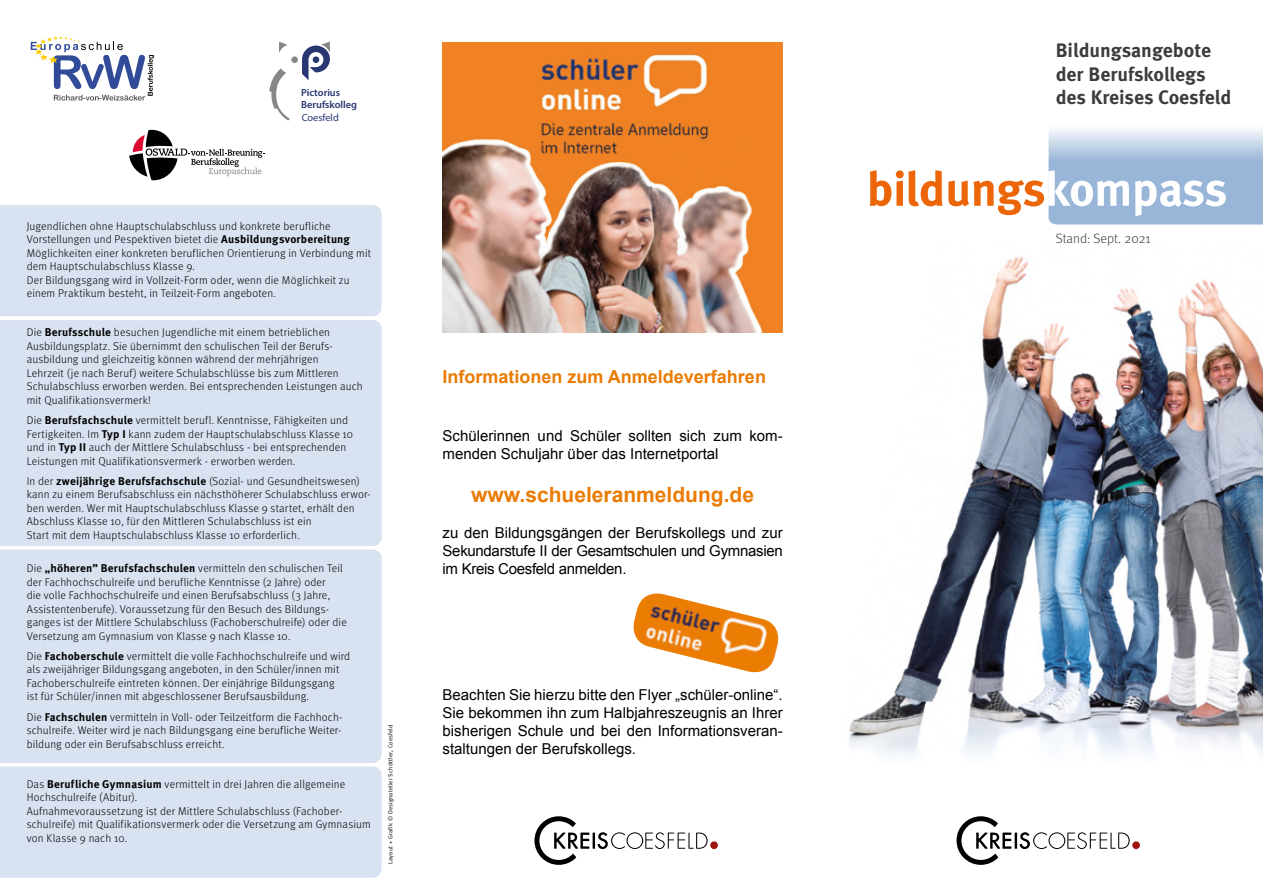
<style>
.page{position:relative;width:1263px;height:893px;background:#fff}
.page>*{position:absolute;margin:0;border:0;box-sizing:border-box;transform-origin:0 0}
.t1{font:700 21px "Arial";color:#ea7b03}
.t2{font:700 19.5px/23.4px "Meta OT";color:#3c3c3b}
.t3{font:700 18px "Arial";color:#ea7b03}
.t4{font:15px/18px "Arial";color:#000;text-align:justify}
.t5{font:300 13.5px "Meta OT";color:#3c3c3b}
.t6{font:300 11.25px/13.5px "Meta OT";letter-spacing:.015em;color:#000}
.t7{font:600 10.35px/12.5px "Myriad Pro";color:#293771}
.t8{font:10.35px "Myriad Pro";color:#293771}
.t9{font:6px "Meta OT Norm";letter-spacing:.025em;color:#000}
.s1{font-weight:700}
</style>
<div class="page">
<div style="left:0;top:550px;width:382px;height:213px;background:#d9e2f1"></div>
<div style="left:0;top:766px;width:382px;height:112px;background:#d9e2f1"></div>
<div style="left:0;top:320px;width:382px;height:226px;background:#d9e2f1"></div>
<div style="left:0;top:205px;width:382px;height:111px;background:#d9e2f1"></div>
<img style="left:849px;top:256px;width:414px;height:499px">
<img style="left:443px;top:43px;width:340px;height:289px">
<img style="left:634px;top:593px;width:23px;height:34px">
<svg style="left:870px;top:129px;width:393px;height:96px"></svg>
<svg style="left:956px;top:816px;width:174px;height:49px"></svg>
<div style="left:1132px;top:841px;width:8px;height:8px;background:#9e1510;border-radius:50%"></div>
<svg style="left:534px;top:816px;width:174px;height:49px"></svg>
<div style="left:710px;top:841px;width:8px;height:8px;background:#9e1510;border-radius:50%"></div>
<svg style="left:129px;top:130px;width:136px;height:50px"></svg>
<div style="left:291px;top:56px;width:7px;height:7px;background:#878787;border-radius:50%"></div>
<svg style="left:302px;top:42px;width:28px;height:38px"></svg>
<svg style="left:279px;top:42px;width:9px;height:11px"></svg>
<svg style="left:269px;top:68px;width:21px;height:53px"></svg>
<svg style="left:31px;top:37px;width:123px;height:64px"></svg>
<p class="t7" style="left:301px;top:86px;width:57px">Pictorius<br>Berufskolleg</p>
<p class="t8" style="left:302px;top:111px;width:39px">Coesfeld</p>
<p class="t6" style="left:27px;top:219px;width:346px">Jugendlichen ohne Hauptschulabschluss und konkrete berufliche Vorstellungen und Pespektiven bietet die <span class="s1">Ausbildungsvorbereitung </span>Möglichkeiten einer konkreten beruflichen Orientierung in Verbindung mit dem Hauptschulabschluss Klasse 9.<br>Der Bildungsgang wird in Vollzeit-Form oder, wenn die Möglichkeit zu einem Praktikum besteht, in Teilzeit-Form angeboten.</p>
<p class="t6" style="left:27px;top:326px;width:337px">Die <span class="s1">Berufsschule</span> besuchen Jugendliche mit einem betrieblichen Ausbildungsplatz. Sie übernimmt den schulischen Teil der Berufs&shy;ausbildung und gleichzeitig können während der mehrjährigen<br>Lehrzeit (je nach Beruf) weitere Schulabschlüsse bis zum Mittleren Schulabschluss erworben werden. Bei entsprechenden Leistungen auch mit Qualifikationsvermerk!</p>
<p class="t6" style="left:27px;top:414px;width:328px">Die <span class="s1">Berufsfachschule</span> vermittelt berufl. Kenntnisse, Fähigkeiten und Fertigkeiten. Im <span class="s1">Typ I</span> kann zudem der Hauptschulabschluss Klasse 10 und in <span class="s1">Typ II</span> auch der Mittlere Schulabschluss - bei entsprechenden Leistungen mit Qualifikationsvermerk - erworben werden.</p>
<p class="t6" style="left:27px;top:474px;width:345px">In der <span class="s1">zweijährige Berufsfachschule</span> (Sozial- und Gesundheitswesen) kann zu einem Berufsabschluss ein nächsthöherer Schulabschluss erwor&shy;ben werden. Wer mit Hauptschulabschluss Klasse 9 startet, erhält den Abschluss Klasse 10, für den Mittleren Schulabschluss ist ein<br>Start mit dem Hauptschulabschluss Klasse 10 erforderlich.</p>
<p class="t6" style="left:27px;top:562px;width:322px">Die <span class="s1">„höheren” Berufsfachschulen</span> vermitteln den schulischen Teil der Fachhochschulreife und berufliche Kenntnisse (2 Jahre) oder<br>die volle Fachhochschulreife und einen Berufsabschluss (3 Jahre, Assistentenberufe). Voraussetzung für den Besuch des Bildungs&shy;ganges ist der Mittlere Schulabschluss (Fachoberschulreife) oder die Versetzung am Gymnasium von Klasse 9 nach Klasse 10.</p>
<p class="t6" style="left:27px;top:649px;width:325px">Die <span class="s1">Fachoberschule</span> vermittelt die volle Fachhochschulreife und wird als zweijähriger Bildungsgang angeboten, in den Schüler/innen mit Fachoberschulreife eintreten können. Der einjährige Bildungsgang<br>ist für Schüler/innen mit abgeschlossener Berufsausbildung.</p>
<p class="t6" style="left:27px;top:710px;width:317px;text-align:justify">Die <span class="s1">Fachschulen</span> vermitteln in Voll- oder Teilzeitform die Fachhoch&shy;schulreife. Weiter wird je nach Bildungsgang eine berufliche Weiter&shy;bildung oder ein Berufsabschluss erreicht.</p>
<p class="t6" style="left:27px;top:777px;width:345px">Das <span class="s1">Berufliche Gymnasium</span> vermittelt in drei Jahren die allgemeine Hochschulreife (Abitur).<br>Aufnahmevoraussetzung ist der Mittlere Schulabschluss (Fachober&shy;schulreife) mit Qualifikationsvermerk oder die Versetzung am Gymnasium von Klasse 9 nach 10.</p>
<p class="t9" style="left:387px;top:864px;width:141px;rotate:-90deg">Layout + Grafik © Designatelier Schöttler, Coesfeld</p>
<h3 class="t3" style="left:443px;top:364px;width:325px">Informationen zum Anmeldeverfahren</h3>
<h3 class="t4" style="left:443px;top:426px;width:342px">Schülerinnen und Schüler sollten sich zum kom&shy;menden Schuljahr über das Internetportal</h3>
<h1 class="t1" style="left:471px;top:480px;width:284px">www.schueleranmeldung.de</h1>
<h3 class="t4" style="left:443px;top:523px;width:342px">zu den Bildungsgängen der Berufskollegs und zur Sekundarstufe II der Gesamtschulen und Gymnasien im Kreis Coesfeld anmelden.</h3>
<h3 class="t4" style="left:443px;top:685px;width:342px">Beachten Sie hierzu bitte den Flyer „schüler-online“.<br>Sie bekommen ihn zum Halbjahreszeugnis an Ihrer bisherigen Schule und bei den Informationsveran&shy;staltungen der Berufskollegs.</h3>
<h2 class="t2" style="left:1056px;top:39px;width:177px">Bildungsangebote der Berufskollegs des Kreises Coesfeld</h2>
<p class="t5" style="left:1056px;top:231px;width:96px">Stand: Sept. 2021</p>
</div>
